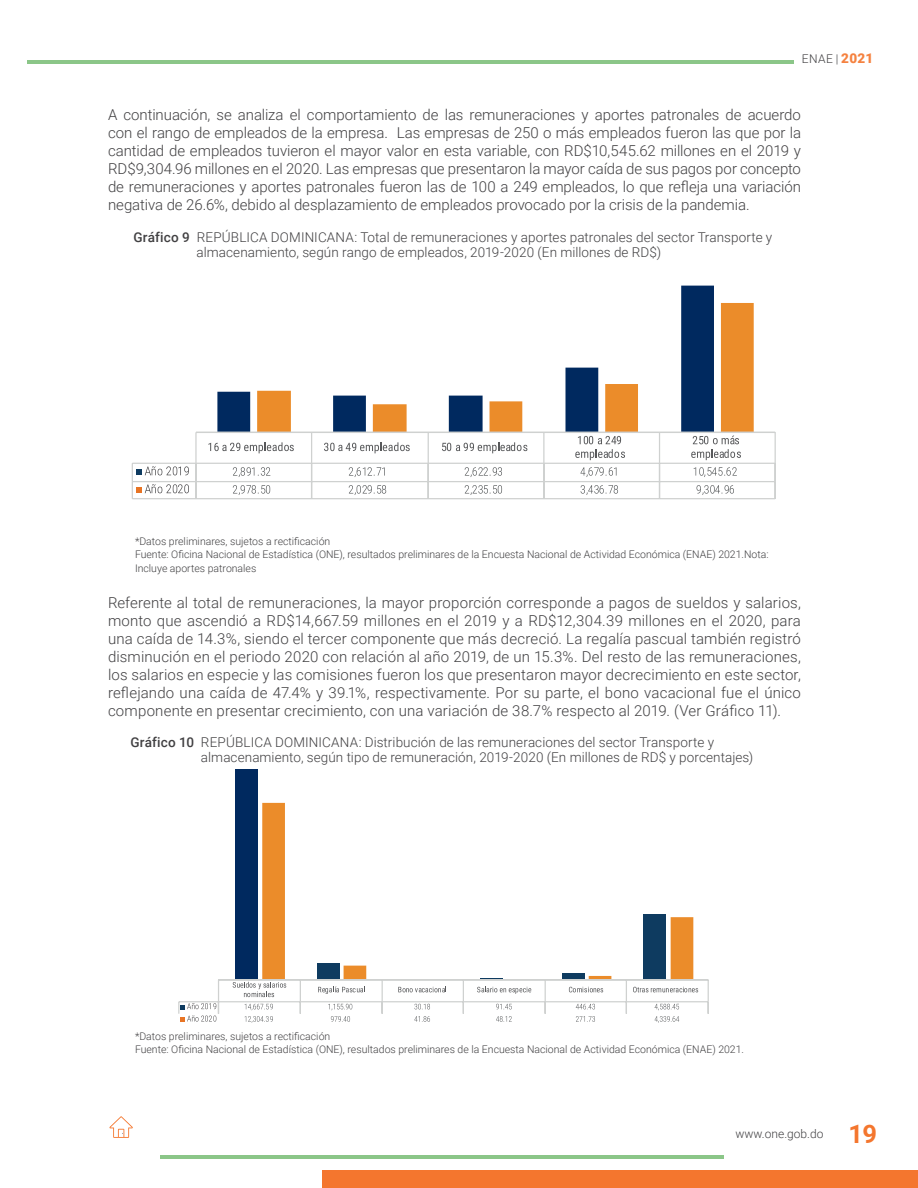
<style>
.page{position:relative;width:918px;height:1188px;background:#fff}
.page>*{position:absolute;margin:0;border:0;box-sizing:border-box;transform-origin:0 0}
.t1{font:300 15px/18px "Roboto";color:#414042;text-align:justify}
.t2{font:300 13.5px/15px "Roboto";letter-spacing:.005em;color:#414042}
.t3{font:300 12px "Roboto";color:#414042}
.t4{font:300 10.5px/13.5px "Roboto";color:#414042}
.s1{font-weight:900;font-size:13.5px;color:#f58240}
.s2{font-weight:500}
.s3{font-weight:700;font-size:25.5px;color:#f4762e}
</style>
<div class="page">
<div style="left:322px;top:1171px;width:596px;height:17px;background:#f4762e"></div>
<hr style="left:160px;top:1155px;width:564px;height:4px;background:#8bc688">
<hr style="left:27px;top:61px;width:767px;height:3px;background:#8bc688">
<svg style="left:109px;top:1116px;width:24px;height:22px"></svg>
<svg style="left:217px;top:286px;width:497px;height:146px"></svg>
<svg style="left:257px;top:303px;width:497px;height:129px"></svg>
<hr style="left:196px;top:432px;width:579px;height:1px;background:#cfd1d0">
<hr style="left:195px;top:432px;width:2px;height:31px;background:#cfd1d0">
<hr style="left:311px;top:432px;width:1px;height:31px;background:#cfd1d0">
<hr style="left:428px;top:432px;width:1px;height:31px;background:#cfd1d0">
<hr style="left:543px;top:432px;width:2px;height:31px;background:#cfd1d0">
<hr style="left:659px;top:432px;width:1px;height:31px;background:#cfd1d0">
<hr style="left:775px;top:432px;width:1px;height:31px;background:#cfd1d0">
<svg style="left:208px;top:442px;width:86px;height:11px"></svg>
<svg style="left:324px;top:442px;width:86px;height:11px"></svg>
<svg style="left:442px;top:442px;width:85px;height:11px"></svg>
<svg style="left:575px;top:436px;width:50px;height:24px"></svg>
<svg style="left:691px;top:436px;width:50px;height:24px"></svg>
<hr style="left:132px;top:463px;width:643px;height:1px;background:#cfd1d0">
<svg style="left:233px;top:467px;width:37px;height:10px"></svg>
<svg style="left:349px;top:467px;width:36px;height:10px"></svg>
<svg style="left:465px;top:467px;width:37px;height:10px"></svg>
<svg style="left:580px;top:467px;width:36px;height:10px"></svg>
<svg style="left:694px;top:467px;width:43px;height:10px"></svg>
<hr style="left:132px;top:481px;width:643px;height:1px;background:#cfd1d0">
<hr style="left:132px;top:498px;width:643px;height:1px;background:#cfd1d0">
<svg style="left:195px;top:464px;width:2px;height:34px"></svg>
<svg style="left:311px;top:464px;width:1px;height:34px"></svg>
<svg style="left:428px;top:464px;width:1px;height:34px"></svg>
<svg style="left:543px;top:464px;width:1px;height:34px"></svg>
<svg style="left:659px;top:464px;width:1px;height:34px"></svg>
<svg style="left:775px;top:463px;width:1px;height:36px"></svg>
<svg style="left:132px;top:464px;width:57px;height:34px"></svg>
<svg style="left:233px;top:485px;width:37px;height:10px"></svg>
<svg style="left:349px;top:485px;width:37px;height:10px"></svg>
<svg style="left:465px;top:485px;width:37px;height:10px"></svg>
<svg style="left:581px;top:485px;width:37px;height:10px"></svg>
<svg style="left:697px;top:485px;width:37px;height:10px"></svg>
<div style="left:235px;top:769px;width:22px;height:211px;background:#00295f"></div>
<svg style="left:262px;top:803px;width:431px;height:176px"></svg>
<hr style="left:219px;top:979px;width:489px;height:1px;background:#cfd1d0">
<svg style="left:233px;top:982px;width:53px;height:15px"></svg>
<svg style="left:318px;top:987px;width:47px;height:7px"></svg>
<svg style="left:398px;top:987px;width:48px;height:5px"></svg>
<svg style="left:477px;top:987px;width:54px;height:7px"></svg>
<svg style="left:569px;top:987px;width:34px;height:5px"></svg>
<svg style="left:633px;top:987px;width:65px;height:5px"></svg>
<hr style="left:179px;top:1001px;width:529px;height:1px;background:#cfd1d0">
<svg style="left:300px;top:980px;width:1px;height:34px"></svg>
<svg style="left:382px;top:980px;width:1px;height:34px"></svg>
<svg style="left:463px;top:980px;width:1px;height:34px"></svg>
<svg style="left:545px;top:980px;width:1px;height:34px"></svg>
<svg style="left:626px;top:980px;width:1px;height:34px"></svg>
<svg style="left:708px;top:980px;width:1px;height:34px"></svg>
<svg style="left:245px;top:1004px;width:28px;height:6px"></svg>
<svg style="left:328px;top:1004px;width:24px;height:6px"></svg>
<svg style="left:414px;top:1004px;width:16px;height:6px"></svg>
<svg style="left:496px;top:1004px;width:16px;height:6px"></svg>
<svg style="left:576px;top:1004px;width:19px;height:6px"></svg>
<svg style="left:655px;top:1004px;width:24px;height:6px"></svg>
<svg style="left:178px;top:980px;width:41px;height:42px"></svg>
<svg style="left:245px;top:1016px;width:28px;height:7px"></svg>
<svg style="left:331px;top:1016px;width:19px;height:6px"></svg>
<svg style="left:414px;top:1016px;width:16px;height:6px"></svg>
<svg style="left:496px;top:1016px;width:16px;height:6px"></svg>
<svg style="left:576px;top:1016px;width:19px;height:6px"></svg>
<svg style="left:655px;top:1016px;width:24px;height:7px"></svg>
<p class="t3" style="left:802px;top:51px;width:73px">ENAE | <span class="s1">2021</span></p>
<p class="t1" style="left:108px;top:105px;width:695px">A continuación, se analiza el comportamiento de las remuneraciones y aportes patronales de acuerdo con el rango de empleados de la empresa. Las empresas de 250 o más empleados fueron las que por la cantidad de empleados tuvieron el mayor valor en esta variable, con RD$10,545.62 millones en el 2019 y RD$9,304.96 millones en el 2020. Las empresas que presentaron la mayor caída de sus pagos por concepto de remuneraciones y aportes patronales fueron las de 100 a 249 empleados, lo que refleja una variación negativa de 26.6%, debido al desplazamiento de empleados provocado por la crisis de la pandemia.</p>
<p class="t2" style="left:197px;top:229px;width:577px;text-indent:-63px"><span class="s2">Gráfico 9</span> REPÚBLICA DOMINICANA: Total de remuneraciones y aportes patronales del sector Transporte y almacenamiento, según rango de empleados, 2019-2020 (En millones de RD$)</p>
<p class="t4" style="left:135px;top:534px;width:635px">*Datos preliminares, sujetos a rectificación<br>Fuente: Oficina Nacional de Estadística (ONE), resultados preliminares de la Encuesta Nacional de Actividad Económica (ENAE) 2021.Nota:<br>Incluye aportes patronales</p>
<p class="t1" style="left:108px;top:593px;width:695px">Referente al total de remuneraciones, la mayor proporción corresponde a pagos de sueldos y salarios, monto que ascendió a RD$14,667.59 millones en el 2019 y a RD$12,304.39 millones en el 2020, para una caída de 14.3%, siendo el tercer componente que más decreció. La regalía pascual también registró disminución en el periodo 2020 con relación al año 2019, de un 15.3%. Del resto de las remuneraciones, los salarios en especie y las comisiones fueron los que presentaron mayor decrecimiento en este sector, reflejando una caída de 47.4% y 39.1%, respectivamente. Por su parte, el bono vacacional fue el único componente en presentar crecimiento, con una variación de 38.7% respecto al 2019. (Ver Gráfico 11).</p>
<p class="t2" style="left:201px;top:734px;width:554px;text-indent:-70px"><span class="s2">Gráfico 10</span> REPÚBLICA DOMINICANA: Distribución de las remuneraciones del sector Transporte y almacenamiento, según tipo de remuneración, 2019-2020 (En millones de RD$ y porcentajes)</p>
<p class="t4" style="left:135px;top:1029px;width:611px">*Datos preliminares, sujetos a rectificación<br>Fuente: Oficina Nacional de Estadística (ONE), resultados preliminares de la Encuesta Nacional de Actividad Económica (ENAE) 2021.</p>
<p class="t3" style="left:736px;top:1125px;width:143px">www.one.gob.do <span class="s3">19</span></p>
</div>
